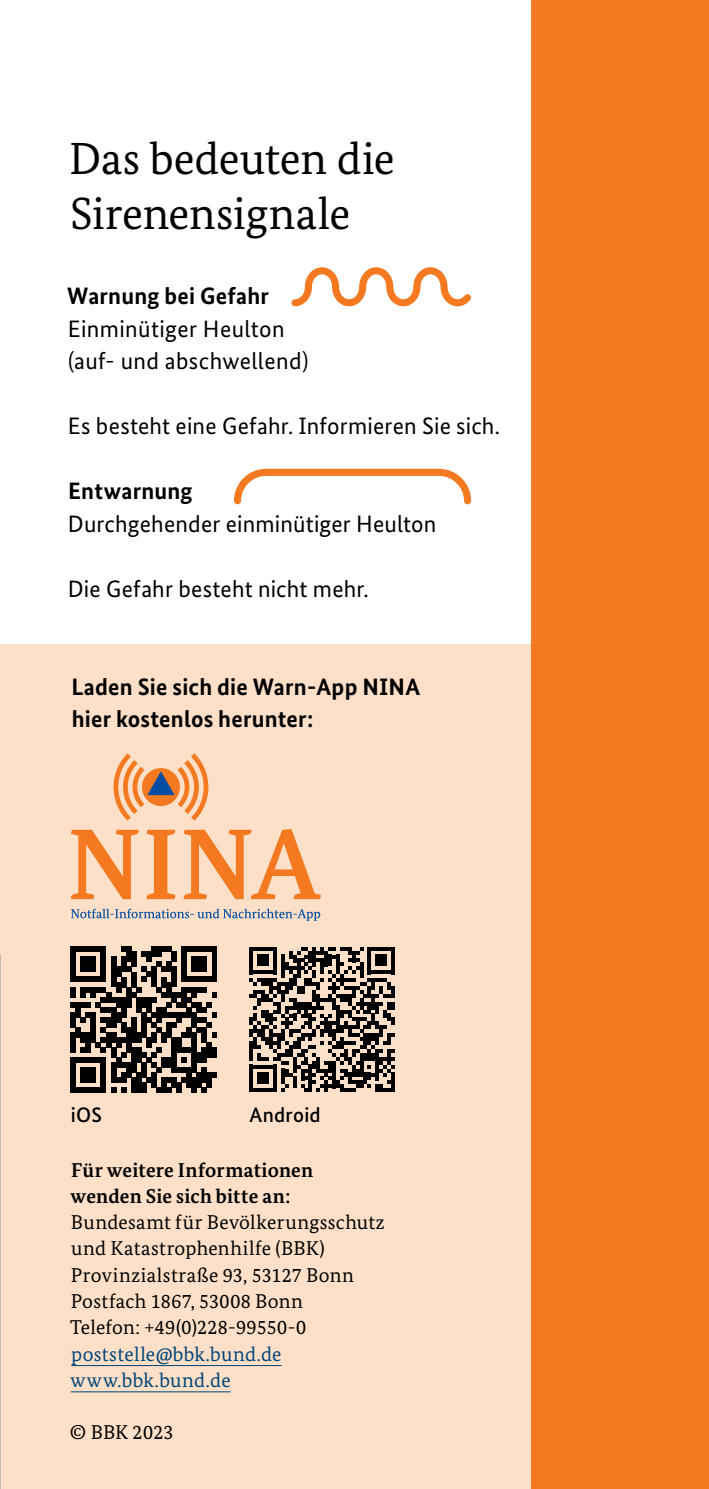
<style>
.page{position:relative;width:709px;height:1489px;background:#fff}
.page>*{position:absolute;margin:0;border:0;box-sizing:border-box;transform-origin:0 0}
.t1{font:45px/55px "Bundes Serif";letter-spacing:-.005em;color:#000}
.t2{font:23.75px/32.5px "Bundes Sans";letter-spacing:.01em;color:#000}
.t3{font:700 23.75px/32.5px "Bundes Sans";letter-spacing:.01em;color:#000}
.t4{font:500 21px "Bundes Sans";letter-spacing:.01em;color:#000}
.t5{font:20px/26.2px "Bundes Serif";letter-spacing:.015em;color:#000}
.t6{font:700 20px/26.2px "Bundes Serif";letter-spacing:.01em;color:#000}
.t7{font:20px/26.2px "Bundes Serif";letter-spacing:.01em;color:#004579}
</style>
<div class="page">
<div style="left:0;top:644px;width:531px;height:844px;background:#fee0c8"></div>
<div style="left:531px;top:0;width:178px;height:1488px;background:#f47920"></div>
<svg style="left:291px;top:267px;width:180px;height:40px"></svg>
<svg style="left:234px;top:468px;width:238px;height:37px"></svg>
<div style="left:71px;top:946px;width:5px;height:10px;background:#000"></div>
<div style="left:71px;top:956px;width:5px;height:10px;background:#000"></div>
<div style="left:71px;top:966px;width:5px;height:15px;background:#000"></div>
<div style="left:81px;top:956px;width:5px;height:10px;background:#000"></div>
<div style="left:86px;top:956px;width:5px;height:10px;background:#000"></div>
<div style="left:91px;top:956px;width:5px;height:10px;background:#000"></div>
<svg style="left:76px;top:946px;width:25px;height:5px"></svg>
<svg style="left:76px;top:966px;width:25px;height:15px"></svg>
<div style="left:101px;top:946px;width:5px;height:10px;background:#000"></div>
<div style="left:101px;top:956px;width:5px;height:10px;background:#000"></div>
<div style="left:101px;top:966px;width:5px;height:15px;background:#000"></div>
<div style="left:111px;top:956px;width:5px;height:10px;background:#000"></div>
<div style="left:111px;top:966px;width:5px;height:21px;background:#000"></div>
<div style="left:116px;top:966px;width:5px;height:10px;background:#000"></div>
<div style="left:116px;top:981px;width:5px;height:11px;background:#000"></div>
<div style="left:121px;top:976px;width:5px;height:11px;background:#000"></div>
<div style="left:131px;top:971px;width:5px;height:16px;background:#000"></div>
<div style="left:151px;top:966px;width:5px;height:21px;background:#000"></div>
<div style="left:161px;top:976px;width:5px;height:11px;background:#000"></div>
<div style="left:166px;top:981px;width:5px;height:16px;background:#000"></div>
<svg style="left:121px;top:946px;width:55px;height:35px"></svg>
<div style="left:171px;top:966px;width:5px;height:21px;background:#000"></div>
<div style="left:181px;top:946px;width:5px;height:10px;background:#000"></div>
<div style="left:181px;top:956px;width:5px;height:10px;background:#000"></div>
<div style="left:181px;top:966px;width:5px;height:15px;background:#000"></div>
<div style="left:192px;top:956px;width:5px;height:10px;background:#000"></div>
<div style="left:197px;top:956px;width:5px;height:10px;background:#000"></div>
<div style="left:202px;top:956px;width:5px;height:10px;background:#000"></div>
<svg style="left:186px;top:946px;width:26px;height:5px"></svg>
<svg style="left:186px;top:966px;width:26px;height:15px"></svg>
<hr style="left:212px;top:946px;width:4px;height:10px;background:#000">
<hr style="left:212px;top:956px;width:4px;height:10px;background:#000">
<hr style="left:212px;top:966px;width:4px;height:15px;background:#000">
<svg style="left:71px;top:987px;width:145px;height:105px"></svg>
<svg style="left:249px;top:947px;width:146px;height:144px"></svg>
<hr style="left:391px;top:1072px;width:4px;height:19px;background:#000">
<svg style="left:184px;top:829px;width:137px;height:70px"></svg>
<svg style="left:146px;top:829px;width:29px;height:70px"></svg>
<svg style="left:71px;top:829px;width:68px;height:70px"></svg>
<svg style="left:113px;top:753px;width:95px;height:67px"></svg>
<svg style="left:71px;top:908px;width:249px;height:12px"></svg>
<hr style="left:71px;top:1364px;width:210px;height:1px;background:#004579">
<hr style="left:71px;top:1391px;width:160px;height:1px;background:#004579">
<h1 class="t1" style="left:69px;top:131px;width:327px">Das bedeuten die<br>Sirenensignale</h1>
<p class="t3" style="left:67px;top:280px;width:203px">Warnung bei Gefahr</p>
<p class="t2" style="left:68px;top:312px;width:242px">Einminütiger Heulton (auf- und abschwellend)</p>
<p class="t2" style="left:68px;top:410px;width:434px">Es besteht eine Gefahr. Informieren Sie sich.</p>
<p class="t3" style="left:68px;top:475px;width:126px">Entwarnung</p>
<p class="t2" style="left:68px;top:507px;width:370px">Durchgehender einminütiger Heulton</p>
<p class="t2" style="left:68px;top:572px;width:302px">Die Gefahr besteht nicht mehr.</p>
<p class="t3" style="left:71px;top:670px;width:350px">Laden Sie sich die Warn-App NINA hier kostenlos herunter:</p>
<p class="t4" style="left:71px;top:1102px;width:33px">iOS</p>
<p class="t4" style="left:249px;top:1102px;width:73px">Android</p>
<p class="t6" style="left:71px;top:1156px;width:244px">Für weitere Informationen wenden Sie sich bitte an:</p>
<p class="t5" style="left:70px;top:1208px;width:316px">Bundesamt für Bevölkerungsschutz und Katastrophenhilfe (BBK)<br>Provinzialstraße 93, 53127 Bonn<br>Postfach 1867, 53008 Bonn<br>Telefon: +49(0)228-99550-0</p>
<p class="t7" style="left:71px;top:1340px;width:212px">poststelle@bbk.bund.de www.bbk.bund.de</p>
<p class="t5" style="left:70px;top:1418px;width:105px">© BBK 2023</p>
</div>
